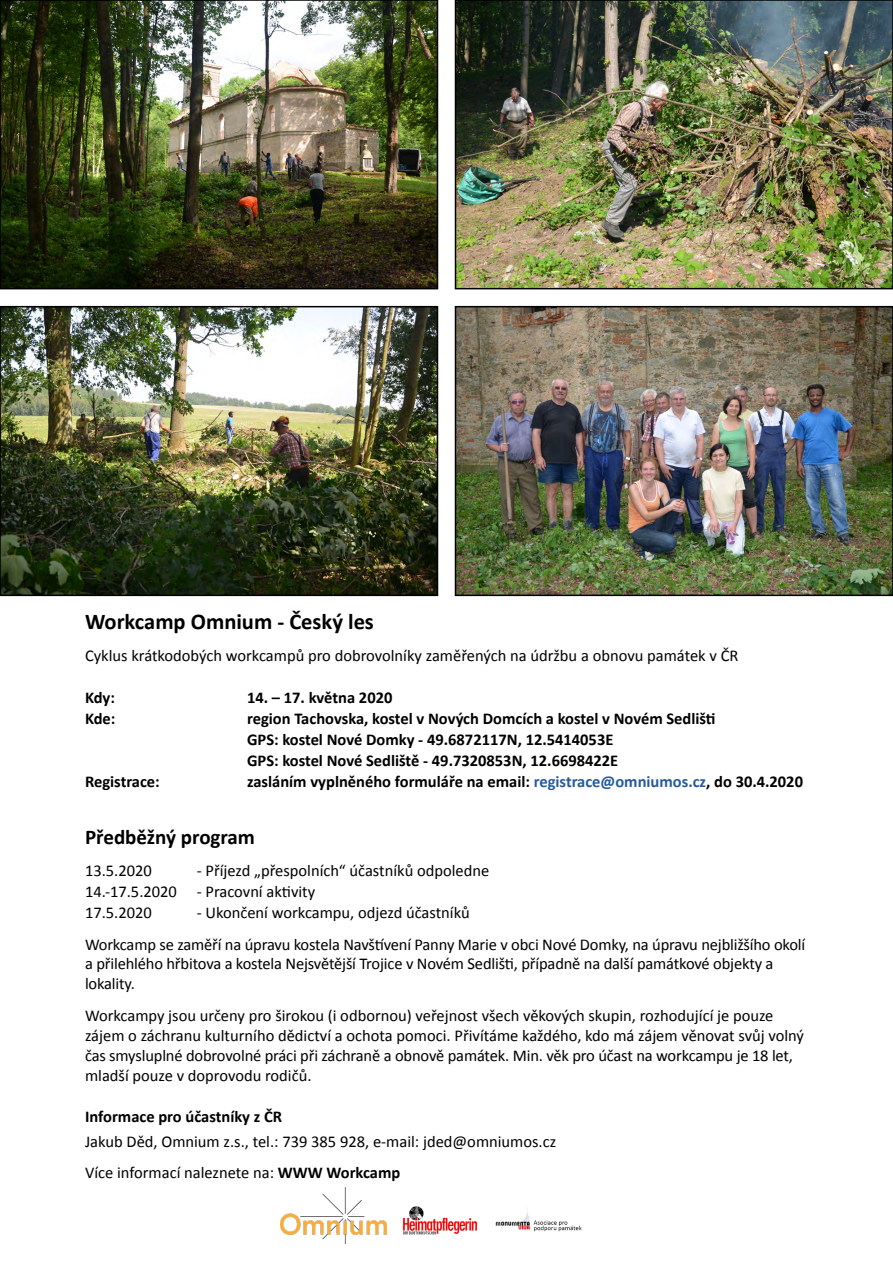
<style>
.page{position:relative;width:893px;height:1263px;background:#fff}
.page>*{position:absolute;margin:0;border:0;box-sizing:border-box;transform-origin:0 0}
.t1{font:700 22.5px "Calibri";color:#000}
.t2{font:700 21px "Calibri";color:#000}
.t3{font:16.5px/19.8px "Calibri";letter-spacing:-.005em;color:#000}
.t4{font:700 16.5px/21px "Calibri";color:#000}
.s1{color:#275b9b}
.s2{font-weight:700}
</style>
<div class="page">
<img style="left:3px;top:3px;width:432px;height:283px">
<div style="left:0;top:0;width:438px;height:289px;border:2px solid #000"></div>
<img style="left:458px;top:3px;width:432px;height:283px">
<div style="left:455px;top:0;width:438px;height:289px;border:2px solid #000"></div>
<img style="left:3px;top:309px;width:432px;height:284px">
<div style="left:0;top:306px;width:438px;height:290px;border:2px solid #000"></div>
<img style="left:458px;top:309px;width:432px;height:284px">
<div style="left:455px;top:306px;width:438px;height:290px;border:2px solid #000"></div>
<img style="left:281px;top:1187px;width:105px;height:57px">
<img style="left:403px;top:1206px;width:75px;height:29px">
<img style="left:495px;top:1208px;width:87px;height:24px">
<h1 class="t1" style="left:85px;top:606px;width:290px">Workcamp Omnium - Český les</h1>
<p class="t3" style="left:85px;top:645px;width:655px">Cyklus krátkodobých workcampů pro dobrovolníky zaměřených na údržbu a obnovu památek v ČR</p>
<p class="t4" style="left:85px;top:686px;width:31px">Kdy:</p>
<p class="t4" style="left:247px;top:686px;width:147px">14. – 17. května 2020</p>
<p class="t4" style="left:85px;top:707px;width:32px">Kde:</p>
<p class="t4" style="left:247px;top:707px;width:470px">region Tachovska, kostel v Nových Domcích a kostel v Novém Sedlišti<br>GPS: kostel Nové Domky - 49.6872117N, 12.5414053E<br>GPS: kostel Nové Sedliště - 49.7320853N, 12.6698422E</p>
<p class="t4" style="left:85px;top:770px;width:76px">Registrace:</p>
<p class="t4" style="left:247px;top:770px;width:557px">zasláním vyplněného formuláře na email: <span class="s1">registrace@omniumos.cz</span>, do 30.4.2020</p>
<p class="t2" style="left:85px;top:822px;width:171px">Předběžný program</p>
<p class="t3" style="left:85px;top:860px;width:68px">13.5.2020</p>
<p class="t3" style="left:85px;top:859px;width:406px;line-height:21px;text-indent:112px">- Příjezd „přespolních“ účastníků odpoledne<br>14.-17.5.2020 - Pracovní aktivity<br>17.5.2020</p>
<p class="t3" style="left:85px;top:896px;width:722px;line-height:31.8px;text-indent:112px">- Ukončení workcampu, odjezd účastníků<br>Workcamp se zaměří na úpravu kostela Navštívení Panny Marie v obci Nové Domky, na úpravu nejbližšího okolí</p>
<p class="t3" style="left:85px;top:954px;width:690px">a přilehlého hřbitova a kostela Nejsvětější Trojice v Novém Sedlišti, případně na další památkové objekty a lokality.</p>
<p class="t3" style="left:85px;top:1005px;width:720px">Workcampy jsou určeny pro širokou (i odbornou) veřejnost všech věkových skupin, rozhodující je pouze zájem o záchranu kulturního dědictví a ochota pomoci. Přivítáme každého, kdo má zájem věnovat svůj volný čas smysluplné dobrovolné práci při záchraně a obnově památek. Min. věk pro účast na workcampu je 18 let, mladší pouze v doprovodu rodičů.</p>
<p class="t4" style="left:85px;top:1106px;width:199px">Informace pro účastníky z ČR</p>
<p class="t3" style="left:85px;top:1125px;width:473px;line-height:31.8px">Jakub Děd, Omnium z.s., tel.: 739 385 928, e-mail: jded@omniumos.cz<br>Více informací naleznete na: <span class="s2">WWW Workcamp</span></p>
</div>
